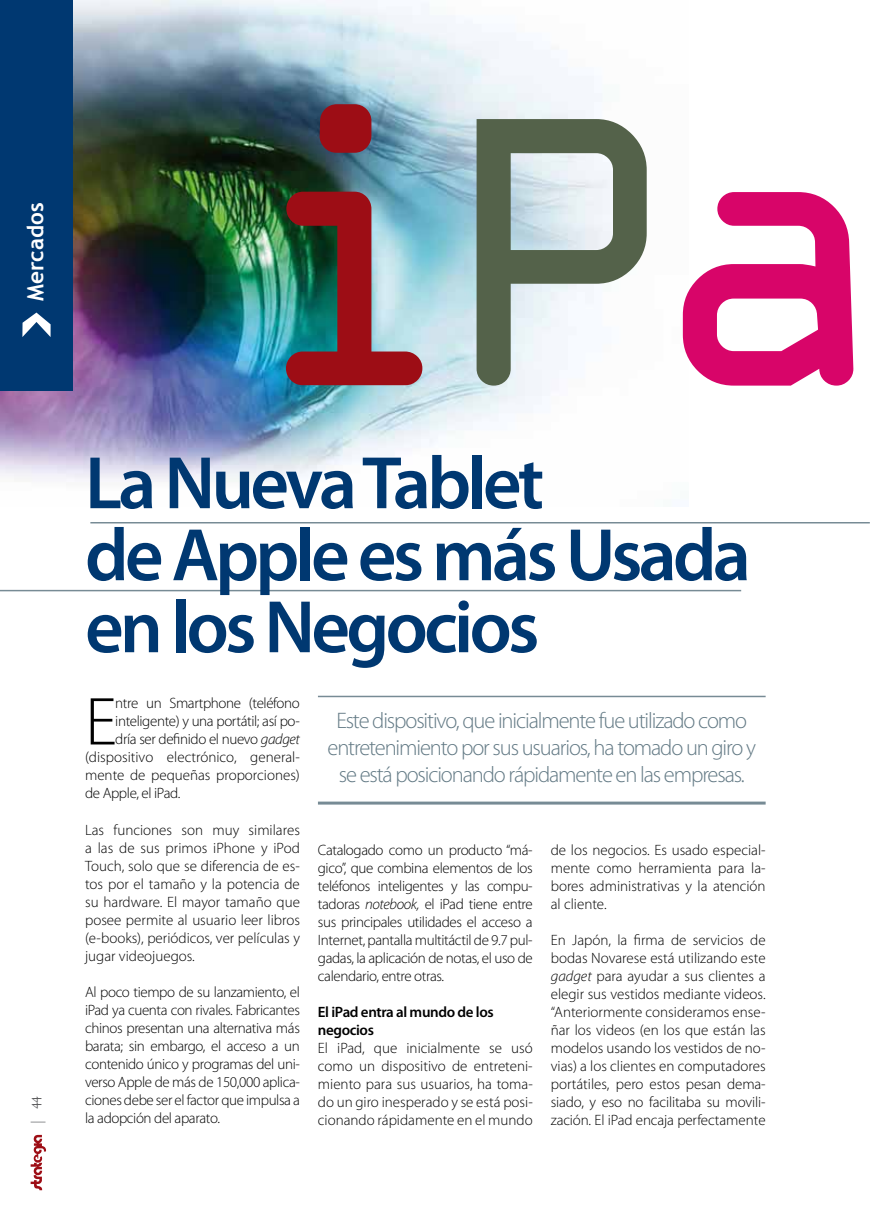
<style>
.page{position:relative;width:872px;height:1212px;background:#fff}
.page>*{position:absolute;margin:0;border:0;box-sizing:border-box;transform-origin:0 0}
.t1{font:410.7px "OCRA Extended";color:#9d0d15}
.t2{font:600 75px/72px "Myriad Pro";letter-spacing:-.05em;color:#003871}
.t3{font:300 68.4px "Myriad Pro";color:#000}
.t4{font:300 22.5px/27px "Myriad Pro";letter-spacing:-.05em;color:#637a85;text-align:center}
.t5{font:700 22.5px "Trebuchet MS";color:#fff}
.t6{font:300 15px/18px "Myriad Pro";letter-spacing:-.01em;color:#000;text-align:justify}
.t7{font:600 15px/18px "Myriad Pro";letter-spacing:-.025em;color:#000}
.t8{font:13.5px "Goudy Old Style T";color:#58585a}
.s1{color:#54624a}
.s2{color:#d80569}
.s3{font-style:italic}
</style>
<div class="page">
<svg style="left:31px;top:1135px;width:15px;height:55px"></svg>
<svg style="left:31px;top:1121px;width:14px;height:2px"></svg>
<img style="left:0;top:0;width:629px;height:482px">
<div style="left:0;top:0;width:73px;height:391px;background:#003871"></div>
<svg style="left:22px;top:313px;width:29px;height:24px"></svg>
<hr style="left:318px;top:696px;width:447px;height:1px;background:#637a85">
<hr style="left:318px;top:801px;width:447px;height:3px;background:#637a85">
<hr style="left:90px;top:522px;width:780px;height:1px;background:#637a85">
<hr style="left:0;top:590px;width:741px;height:1px;background:#637a85">
<h3 class="t5" style="left:22px;top:301px;width:100px;rotate:-90deg">Mercados</h3>
<p class="t8" style="left:29px;top:1109px;width:15px;rotate:-90deg">44</p>
<h1 class="t1" style="left:228px;top:33px;width:664px">i<span class="s1">P</span><span class="s2">a</span></h1>
<h2 class="t2" style="left:85px;top:445px;width:460px">La Nueva Tablet</h2>
<h2 class="t2" style="left:85px;top:517px;width:667px">de Apple es más Usada en los Negocios</h2>
<h3 class="t3" style="left:85px;top:680px;width:33px">E</h3>
<p class="t6" style="left:115px;top:694px;width:186px">ntre un Smartphone (teléfono</p>
<p class="t6" style="left:115px;top:712px;width:186px">inteligente) y una portátil; así po-</p>
<p class="t6" style="left:115px;top:730px;width:186px">dría ser definido el nuevo <span class="s3">gadget</span></p>
<p class="t6" style="left:85px;top:748px;width:216px">(dispositivo electrónico, general-</p>
<p class="t6" style="left:85px;top:766px;width:216px">mente de pequeñas proporciones)</p>
<p class="t6" style="left:85px;top:784px;width:97px">de Apple, el iPad.</p>
<p class="t6" style="left:85px;top:820px;width:216px">Las funciones son muy similares a las de sus primos iPhone y iPod Touch, solo que se diferencia de es&shy;tos por el tamaño y la potencia de su hardware. El mayor tamaño que posee permite al usuario leer libros (e-books), periódicos, ver películas y jugar videojuegos.</p>
<p class="t6" style="left:85px;top:982px;width:216px">Al poco tiempo de su lanzamiento, el iPad ya cuenta con rivales. Fabricantes chinos presentan una alternativa más barata; sin embargo, el acceso a un contenido único y programas del uni&shy;verso Apple de más de 150,000 aplica&shy;ciones debe ser el factor que impulsa a la adopción del aparato.</p>
<h3 class="t4" style="left:327px;top:707px;width:430px">Este dispositivo, que inicialmente fue utilizado como entretenimiento por sus usuarios, ha tomado un giro y se está posicionando rápidamente en las empresas.</h3>
<p class="t6" style="left:318px;top:840px;width:216px">Catalogado como un producto “má&shy;gico”, que combina elementos de los teléfonos inteligentes y las compu&shy;tadoras <span class="s3">notebook,</span> el iPad tiene entre sus principales utilidades el acceso a Internet, pantalla multitáctil de 9.7 pul&shy;gadas, la aplicación de notas, el uso de calendario, entre otras.</p>
<p class="t7" style="left:318px;top:1002px;width:177px">El iPad entra al mundo de los negocios</p>
<p class="t6" style="left:318px;top:1038px;width:216px">El iPad, que inicialmente se usó como un dispositivo de entreteni&shy;miento para sus usuarios, ha toma&shy;do un giro inesperado y se está posi&shy;cionando rápidamente en el mundo</p>
<p class="t6" style="left:551px;top:840px;width:216px">de los negocios. Es usado especial&shy;mente como herramienta para la&shy;bores administrativas y la atención al cliente.</p>
<p class="t6" style="left:551px;top:930px;width:216px">En Japón, la firma de servicios de bodas Novarese está utilizando este <span class="s3">gadget</span> para ayudar a sus clientes a elegir sus vestidos mediante videos. “Anteriormente consideramos ense&shy;ñar los videos (en los que están las modelos usando los vestidos de no&shy;vias) a los clientes en computadores portátiles, pero estos pesan dema&shy;siado, y eso no facilitaba su movili&shy;zación. El iPad encaja perfectamente</p>
</div>
